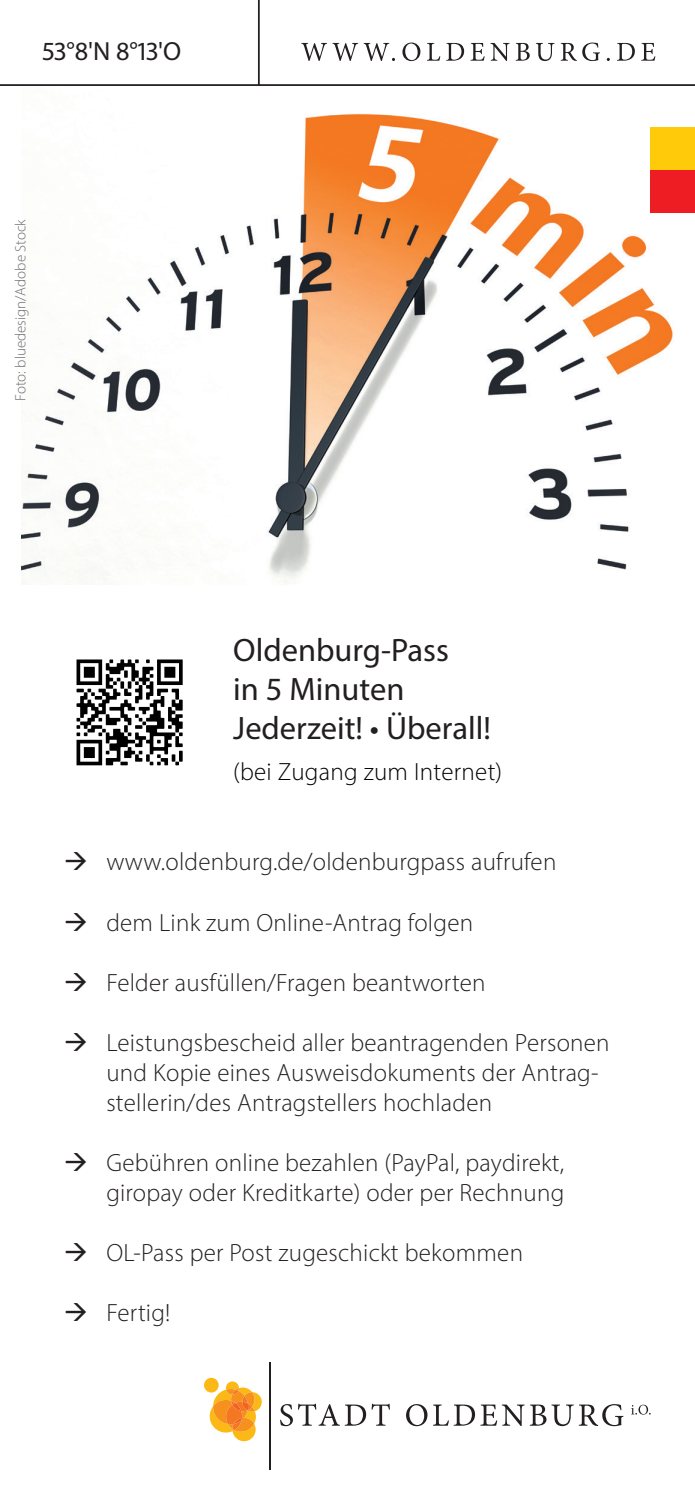
<style>
.page{position:relative;width:695px;height:1489px;background:#fff}
.page>*{position:absolute;margin:0;border:0;box-sizing:border-box;transform-origin:0 0}
.t1{font:32.5px "Myriad Pro";color:#231f20}
.t2{font:26.25px "Myriad Pro";color:#231f20}
.t3{font:300 25px/30px "Myriad Pro";letter-spacing:.01em;color:#231f20}
.p_Fließtext{font:300 25px "Myriad Pro";letter-spacing:.01em;color:#000}
.t4{font:300 15px "Myriad Pro";color:#6c6d70}
</style>
<div class="page">
<hr style="left:269px;top:1362px;width:1px;height:107px;background:#231f20">
<svg style="left:280px;top:1403px;width:370px;height:22px"></svg>
<svg style="left:204px;top:1377px;width:15px;height:15px"></svg>
<svg style="left:210px;top:1381px;width:52px;height:59px"></svg>
<img style="left:21px;top:113px;width:666px;height:470px">
<hr style="left:0;top:84px;width:694px;height:2px;background:#231f20">
<svg style="left:301px;top:43px;width:354px;height:18px"></svg>
<hr style="left:258px;top:0;width:2px;height:86px;background:#231f20">
<div style="left:650px;top:170px;width:44px;height:43px;background:#ee1d23"></div>
<div style="left:650px;top:128px;width:44px;height:42px;background:#feca0a"></div>
<img style="left:76px;top:659px;width:107px;height:107px">
<p class="t2" style="left:43px;top:35px;width:140px">53°8'N 8°13'O</p>
<p class="t4" style="left:11px;top:400px;width:183px;rotate:-90deg">Foto: bluedesign/Adobe Stock</p>
<h2 class="t1" style="left:233px;top:629px;width:217px">Oldenburg-Pass</h2>
<h2 class="t1" style="left:233px;top:668px;width:173px">in 5 Minuten</h2>
<h2 class="t1" style="left:233px;top:707px;width:259px">Jederzeit! • Überall!</h2>
<p class="p_Fließtext" style="left:233px;top:757px;width:270px">(bei Zugang zum Internet)</p>
<p class="t3" style="left:106px;top:846px;width:451px">www.oldenburg.de/oldenburgpass aufrufen</p>
<p class="t3" style="left:106px;top:906px;width:368px">dem Link zum Online-Antrag folgen</p>
<p class="t3" style="left:106px;top:966px;width:380px">Felder ausfüllen/Fragen beantworten</p>
<p class="t3" style="left:106px;top:1026px;width:504px">Leistungsbescheid aller beantragenden Personen und Kopie eines Ausweisdokuments der Antrag&shy;stellerin/des Antragstellers hochladen</p>
<p class="t3" style="left:106px;top:1146px;width:459px">Gebühren online bezahlen (PayPal, paydirekt, giropay oder Kreditkarte) oder per Rechnung</p>
<p class="t3" style="left:106px;top:1236px;width:418px">OL-Pass per Post zugeschickt bekommen</p>
<p class="t3" style="left:106px;top:1296px;width:66px">Fertig!</p>
</div>
